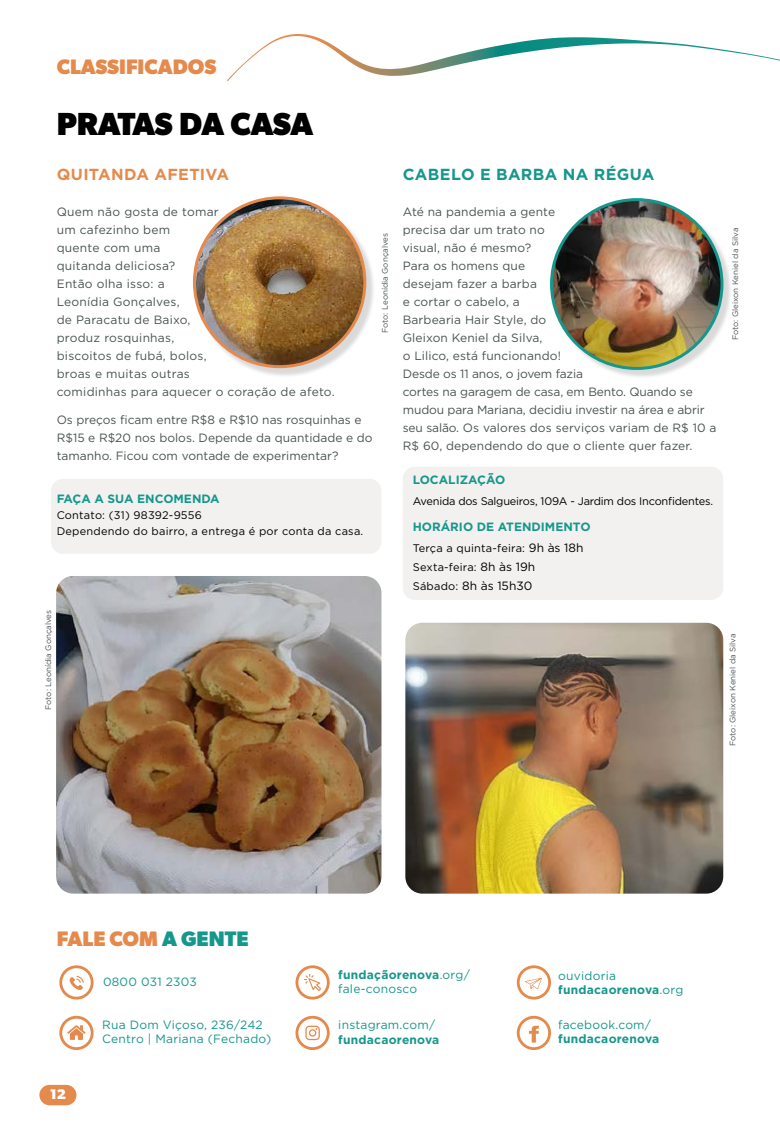
<style>
.page{position:relative;width:780px;height:1126px;background:#fff}
.page>*{position:absolute;margin:0;border:0;box-sizing:border-box;transform-origin:0 0}
.t1{font:700 32px "Gibson";letter-spacing:-.02em;color:#000}
.t2{font:700 21px "Gibson";color:#e58a4d}
.t3{font:700 16px "Gotham";letter-spacing:.02em;color:#16978b}
.t4{font:700 16px "Gotham";letter-spacing:.015em;color:#e58a4d}
.t5{font:700 14px "Gibson";color:#fff}
.t6{font:12px/18px "Gotham";letter-spacing:.01em;color:#4a5453}
.t7{font:12px/14.2px "Gotham";letter-spacing:.02em;color:#16978b}
.t8{font:700 12px/14.2px "Gotham";letter-spacing:.02em;color:#16978b}
.t9{font:700 12px "Gotham";color:#16978b}
.t10{font:12px "Gotham";color:#000}
.t11{font:11px/16px "Gotham";letter-spacing:.015em;color:#000}
.t12{font:11px "Gotham";letter-spacing:-.02em;color:#000}
.t13{font:8px "Gotham";color:#4a5453}
.s1{font-size:12px}
.s2{font-size:11px}
.s3{color:#16978b}
.s4{font-weight:700}
.s5{font-weight:400}
</style>
<div class="page">
<img style="left:56px;top:576px;width:325px;height:317px">
<img style="left:405px;top:622px;width:318px;height:271px">
<div style="left:51px;top:479px;width:330px;height:75px;background:#f2f1f0;border-radius:12px"></div>
<div style="left:403px;top:467px;width:320px;height:133px;background:#f2f1f0;border-radius:12px"></div>
<svg style="left:61px;top:966px;width:31px;height:32px"></svg>
<div style="left:59px;top:965px;width:35px;height:34px;border:3px solid #e58a4d;border-radius:50%"></div>
<svg style="left:70px;top:975px;width:14px;height:14px"></svg>
<svg style="left:61px;top:1017px;width:31px;height:31px"></svg>
<div style="left:59px;top:1015px;width:35px;height:34px;border:3px solid #e58a4d;border-radius:50%"></div>
<svg style="left:67px;top:1025px;width:19px;height:14px"></svg>
<svg style="left:297px;top:966px;width:31px;height:32px"></svg>
<div style="left:295px;top:965px;width:35px;height:34px;border:3px solid #e58a4d;border-radius:50%"></div>
<svg style="left:304px;top:973px;width:17px;height:17px"></svg>
<svg style="left:297px;top:1017px;width:31px;height:31px"></svg>
<div style="left:295px;top:1015px;width:35px;height:34px;border:3px solid #e58a4d;border-radius:50%"></div>
<svg style="left:305px;top:1025px;width:15px;height:15px"></svg>
<svg style="left:518px;top:966px;width:31px;height:32px"></svg>
<div style="left:516px;top:965px;width:35px;height:34px;border:3px solid #e58a4d;border-radius:50%"></div>
<svg style="left:525px;top:977px;width:17px;height:12px"></svg>
<svg style="left:518px;top:1017px;width:31px;height:31px"></svg>
<div style="left:516px;top:1015px;width:35px;height:34px;border:3px solid #e58a4d;border-radius:50%"></div>
<svg style="left:529px;top:1025px;width:9px;height:17px"></svg>
<svg style="left:227px;top:34px;width:553px;height:47px"></svg>
<div style="left:196px;top:199px;width:180px;height:178px;background:#000;opacity:.15"></div>
<img style="left:194px;top:198px;width:171px;height:168px">
<div style="left:552px;top:201px;width:180px;height:178px;background:#000;opacity:.15"></div>
<img style="left:551px;top:200px;width:171px;height:168px">
<div style="left:39px;top:1084px;width:37px;height:21px;background:#e58a4d;border-radius:10px"></div>
<h2 class="t2" style="left:57px;top:54px;width:161px">CLASSIFICADOS</h2>
<h1 class="t1" style="left:57px;top:105px;width:258px">PRATAS DA CASA</h1>
<h3 class="t4" style="left:57px;top:163px;width:174px">QUITANDA AFETIVA</h3>
<p class="t6" style="left:57px;top:202px;width:279px">Quem não gosta de tomar<br>um cafezinho bem<br>quente com uma<br>quitanda deliciosa?<br>Então olha isso: a<br>Leonídia Gonçalves,<br>de Paracatu de Baixo,<br>produz rosquinhas,<br>biscoitos de fubá, bolos,<br>broas e muitas outras<br>comidinhas para aquecer o coração de afeto.</p>
<p class="t6" style="left:57px;top:410px;width:317px">Os preços ficam entre R$8 e R$10 nas rosquinhas e<br>R$15 e R$20 nos bolos. Depende da quantidade e do tamanho. Ficou com vontade de experimentar?</p>
<p class="t9" style="left:57px;top:491px;width:164px">FAÇA A SUA ENCOMENDA</p>
<p class="t11" style="left:57px;top:507px;width:308px">Contato: (31) 98392-9556<br>Dependendo do bairro, a entrega é por conta da casa.</p>
<p class="t13" style="left:380px;top:333px;width:102px;rotate:-90deg">Foto: Leonídia Gonçalves</p>
<p class="t13" style="left:43px;top:710px;width:102px;rotate:-90deg">Foto: Leonídia Gonçalves</p>
<h3 class="t3" style="left:403px;top:163px;width:253px">CABELO E BARBA NA RÉGUA</h3>
<p class="t6" style="left:403px;top:202px;width:315px">Até na pandemia a gente<br>precisa dar um trato no<br>visual, não é mesmo?<br>Para os homens que<br>desejam fazer a barba<br>e cortar o cabelo, a<br>Barbearia Hair Style, do<br>Gleixon Keniel da Silva,<br>o Lilico, está funcionando!<br>Desde os 11 anos, o jovem fazia<br>cortes na garagem de casa, em Bento. Quando se mudou para Mariana, decidiu investir na área e abrir seu salão. Os valores dos serviços variam de R$ 10 a<br>R$ 60, dependendo do que o cliente quer fazer.</p>
<p class="t9" style="left:413px;top:471px;width:94px">LOCALIZAÇÃO</p>
<p class="t12" style="left:413px;top:494px;width:302px">Avenida dos Salgueiros, 109A - Jardim dos Inconfidentes.</p>
<p class="t9" style="left:413px;top:518px;width:179px">HORÁRIO DE ATENDIMENTO</p>
<p class="t11" style="left:413px;top:538px;width:172px;line-height:18.8px">Terça a quinta-feira: <span class="s1">9h às 18h<br></span>Sexta-feira: <span class="s1">8h às 19h</span></p>
<p class="t10" style="left:413px;top:578px;width:121px"><span class="s2">Sábado:</span> 8h às 15h30</p>
<p class="t13" style="left:730px;top:340px;width:114px;rotate:-90deg">Foto: Gleixon Keniel da Silva</p>
<p class="t13" style="left:727px;top:746px;width:114px;rotate:-90deg">Foto: Gleixon Keniel da Silva</p>
<h2 class="t2" style="left:57px;top:926px;width:193px">FALE COM <span class="s3">A GENTE</span></h2>
<p class="t7" style="left:103px;top:974px;width:95px">0800 031 2303</p>
<p class="t7" style="left:102px;top:1017px;width:171px">Rua Dom Viçoso, 236/242<br>Centro | Mariana (Fechado)</p>
<p class="t5" style="left:50px;top:1085px;width:18px">12</p>
<p class="t7" style="left:338px;top:967px;width:133px"><span class="s4">fundaçãorenova</span>.org/ fale-conosco</p>
<p class="t7" style="left:338px;top:1017px;width:98px">instagram.com/</p>
<p class="t8" style="left:338px;top:1032px;width:103px">fundacaorenova</p>
<p class="t8" style="left:558px;top:968px;width:127px"><span class="s5">ouvidoria </span>fundacaorenova<span class="s5">.org</span></p>
<p class="t7" style="left:558px;top:1017px;width:94px">facebook.com/</p>
<p class="t8" style="left:558px;top:1031px;width:103px">fundacaorenova</p>
</div>
